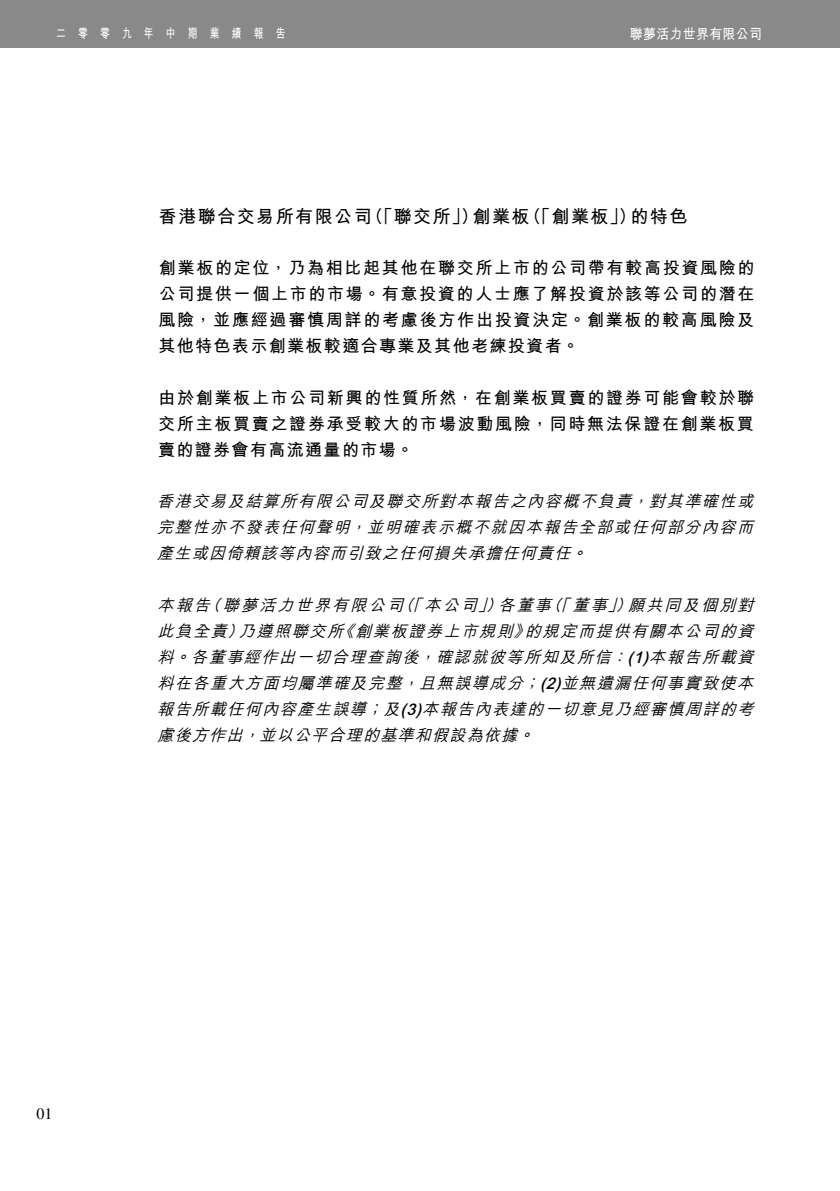
<style>
.page{position:relative;width:840px;height:1191px;background:#fff}
.page>*{position:absolute;margin:0;border:0;box-sizing:border-box;transform-origin:0 0}
.t1{font:700 18px "M Hei HK";letter-spacing:.08em;color:#000}
.t2{font:700 17px/26px "M Hei HK";letter-spacing:.1em;color:#000;text-align:justify}
.t3{font:italic 500 16px/26px "M Hei HK";color:#000}
.t4{font:italic 500 16px "Arial MT Std";color:#000}
.t5{font:16px "Times LT Std";color:#000}
.t6{font:700 14px "M Hei HK";letter-spacing:.03em;color:#fff;scale:.92 1}
.t7{font:700 13px "M Hei HK";letter-spacing:1.25em;color:#fff;scale:.75 1}
.s1{font-family:"Arial MT Std"}
</style>
<div class="page">
<div style="left:0;top:0;width:839px;height:47px;background:#898989"></div>
<p class="t7" style="left:56px;top:24px;width:307px">二零零九年中期業績報告</p>
<p class="t6" style="left:629px;top:23px;width:145px">聯夢活力世界有限公司</p>
<p class="t1" style="left:159px;top:203px;width:214px">香港聯合交易所有限公司</p>
<p class="t2" style="left:158px;top:254px;width:597px">創業板的定位，乃為相比起其他在聯交所上市的公司帶有較高投資風險的公司提供一個上市的市場。有意投資的人士應了解投資於該等公司的潛在風險，並應經過審慎周詳的考慮後方作出投資決定。創業板的較高風險及其他特色表示創業板較適合專業及其他老練投資者。</p>
<p class="t2" style="left:158px;top:384px;width:597px">由於創業板上市公司新興的性質所然，在創業板買賣的證券可能會較於聯交所主板買賣之證券承受較大的市場波動風險，同時無法保證在創業板買賣的證券會有高流通量的市場。</p>
<p class="t3" style="left:648px;top:487px;width:111px">對其準確性或</p>
<p class="t1" style="left:365px;top:203px;width:115px">（「聯交所」）</p>
<p class="t1" style="left:472px;top:203px;width:58px">創業板</p>
<p class="t1" style="left:523px;top:203px;width:115px">（「創業板」）</p>
<p class="t1" style="left:630px;top:203px;width:58px">的特色</p>
<p class="t3" style="left:367px;top:487px;width:393px;text-indent:-210px">香港交易及結算所有限公司及聯交所對本報告之內容概不負責<br>並明確表示概不就因本報告全部或任何部分內容而</p>
<p class="t3" style="left:631px;top:487px;width:23px">，</p>
<p class="t3" style="left:157px;top:513px;width:199px">完整性亦不發表任何聲明</p>
<p class="t3" style="left:350px;top:513px;width:23px">，</p>
<p class="t3" style="left:157px;top:539px;width:420px">產生或因倚賴該等內容而引致之任何損失承擔任何責任</p>
<p class="t3" style="left:570px;top:539px;width:23px">。</p>
<p class="t3" style="left:223px;top:591px;width:187px">聯夢活力世界有限公司</p>
<p class="t3" style="left:498px;top:591px;width:60px">各董事</p>
<p class="t3" style="left:572px;top:591px;width:41px">董事</p>
<p class="t3" style="left:157px;top:591px;width:603px">本報告<br>此負全責乃遵照聯交所創業板證券上市規則的規定而提供有關本公司的資</p>
<p class="t3" style="left:628px;top:591px;width:132px">願共同及個別對</p>
<p class="t3" style="left:477px;top:591px;width:32px">」）</p>
<p class="t3" style="left:606px;top:591px;width:32px">」）</p>
<p class="t3" style="left:204px;top:591px;width:23px">（</p>
<p class="t3" style="left:397px;top:591px;width:32px">（「</p>
<p class="t3" style="left:545px;top:591px;width:32px">（「</p>
<p class="t3" style="left:424px;top:591px;width:60px">本公司</p>
<p class="t3" style="left:227px;top:617px;width:23px">）</p>
<p class="t3" style="left:337px;top:617px;width:23px">《</p>
<p class="t3" style="left:513px;top:617px;width:23px">》</p>
<p class="t3" style="left:191px;top:643px;width:234px">各董事經作出一切合理查詢後</p>
<p class="t3" style="left:436px;top:643px;width:181px">確認就彼等所知及所信</p>
<p class="t3" style="left:649px;top:643px;width:111px">本報告所載資</p>
<p class="t3" style="left:157px;top:643px;width:23px">料</p>
<p class="t4" style="left:627px;top:648px;width:27px">)1(</p>
<p class="t3" style="left:610px;top:643px;width:23px">：</p>
<p class="t3" style="left:174px;top:643px;width:23px">。</p>
<p class="t3" style="left:418px;top:643px;width:23px">，</p>
<p class="t3" style="left:157px;top:669px;width:251px">料在各重大方面均屬準確及完整</p>
<p class="t3" style="left:419px;top:669px;width:111px">且無誤導成分</p>
<p class="t3" style="left:561px;top:669px;width:198px">並無遺漏任何事實致使本</p>
<p class="t3" style="left:523px;top:669px;width:28px">；<span class="s1">(</span></p>
<p class="t4" style="left:545px;top:674px;width:21px">)2</p>
<p class="t3" style="left:402px;top:669px;width:23px">，</p>
<p class="t3" style="left:422px;top:695px;width:338px">本報告內表達的一切意見乃經審慎周詳的考</p>
<p class="t3" style="left:157px;top:695px;width:215px">報告所載任何內容產生誤導</p>
<p class="t3" style="left:383px;top:695px;width:23px">及</p>
<p class="t4" style="left:400px;top:700px;width:27px">)3(</p>
<p class="t3" style="left:366px;top:695px;width:23px">；</p>
<p class="t3" style="left:259px;top:721px;width:265px">並以公平合理的基準和假設為依據</p>
<p class="t3" style="left:157px;top:721px;width:92px">慮後方作出</p>
<p class="t3" style="left:517px;top:721px;width:23px">。</p>
<p class="t3" style="left:243px;top:721px;width:23px">，</p>
<p class="t5" style="left:36px;top:1104px;width:17px">01</p>
</div>
